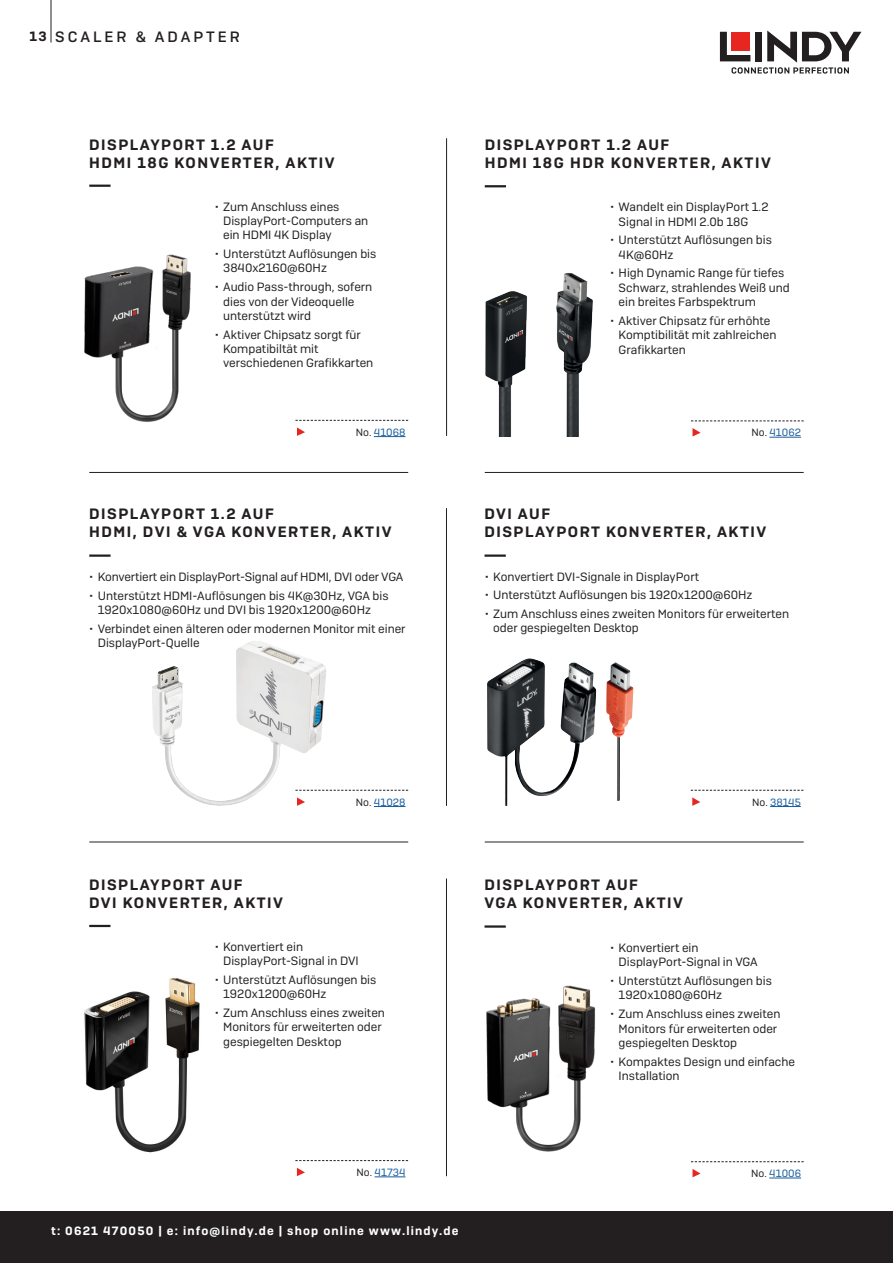
<style>
.page{position:relative;width:893px;height:1263px;background:#fff}
.page>*{position:absolute;margin:0;border:0;box-sizing:border-box;transform-origin:0 0}
.Product-Headline{font:600 15px/18px "Camber";letter-spacing:.1em;color:#231f20}
.Head-1{font:500 15px "Camber";letter-spacing:.2em;color:#231f20}
.Bullets{font:600 13.5px "Camber";color:#231f20}
.t1{font:12px/14.4px "Camber";color:#231f20}
.t2{font:600 12px "Camber";letter-spacing:.1em;color:#fff}
.Tabelle_No{font:10.5px "Camber";color:#175d9e}
.s1{color:#231f20}
</style>
<div class="page">
<div style="left:0;top:1212px;width:893px;height:51px;background:#231f20"></div>
<hr style="left:89px;top:842px;width:319px;height:1px;background:#231f20">
<hr style="left:89px;top:472px;width:319px;height:1px;background:#231f20">
<hr style="left:485px;top:842px;width:319px;height:1px;background:#231f20">
<hr style="left:485px;top:472px;width:319px;height:1px;background:#231f20">
<hr style="left:446px;top:878px;width:1px;height:298px;background:#231f20">
<hr style="left:446px;top:508px;width:1px;height:298px;background:#231f20">
<hr style="left:446px;top:138px;width:1px;height:298px;background:#231f20">
<hr style="left:51px;top:0;width:1px;height:43px;background:#231f20">
<svg style="left:720px;top:31px;width:141px;height:43px"></svg>
<div style="left:731px;top:32px;width:19px;height:18px;background:#e72621"></div>
<div style="left:755px;top:32px;width:7px;height:29px;background:#231f20"></div>
<img style="left:84px;top:254px;width:107px;height:168px">
<img style="left:447px;top:232px;width:146px;height:204px">
<img style="left:152px;top:641px;width:174px;height:165px">
<img style="left:486px;top:985px;width:109px;height:167px">
<img style="left:84px;top:978px;width:116px;height:175px">
<hr style="left:89px;top:925px;width:21px;height:2px;background:#231f20">
<hr style="left:484px;top:925px;width:22px;height:3px;background:#231f20">
<hr style="left:375px;top:1176px;width:30px;height:1px;background:#175d9e">
<svg style="left:297px;top:1168px;width:8px;height:8px"></svg>
<svg style="left:295px;top:1160px;width:113px;height:1px"></svg>
<hr style="left:769px;top:1178px;width:32px;height:1px;background:#175d9e">
<svg style="left:692px;top:1169px;width:9px;height:8px"></svg>
<svg style="left:691px;top:1161px;width:113px;height:1px"></svg>
<hr style="left:485px;top:185px;width:21px;height:2px;background:#231f20">
<hr style="left:769px;top:437px;width:32px;height:1px;background:#175d9e">
<svg style="left:692px;top:428px;width:9px;height:8px"></svg>
<svg style="left:691px;top:420px;width:113px;height:1px"></svg>
<hr style="left:89px;top:554px;width:22px;height:3px;background:#231f20">
<hr style="left:374px;top:806px;width:31px;height:1px;background:#175d9e">
<svg style="left:297px;top:797px;width:8px;height:9px"></svg>
<svg style="left:295px;top:790px;width:113px;height:1px"></svg>
<hr style="left:89px;top:185px;width:22px;height:2px;background:#231f20">
<hr style="left:374px;top:436px;width:31px;height:1px;background:#175d9e">
<svg style="left:297px;top:427px;width:8px;height:9px"></svg>
<svg style="left:295px;top:420px;width:113px;height:1px"></svg>
<img style="left:487px;top:658px;width:146px;height:148px">
<hr style="left:484px;top:554px;width:22px;height:3px;background:#231f20">
<hr style="left:770px;top:806px;width:31px;height:1px;background:#175d9e">
<svg style="left:692px;top:797px;width:8px;height:9px"></svg>
<svg style="left:691px;top:790px;width:112px;height:1px"></svg>
<p class="Bullets" style="left:29px;top:28px;width:19px">13</p>
<p class="Head-1" style="left:55px;top:28px;width:186px">SCALER &amp; ADAPTER</p>
<p class="Product-Headline" style="left:89px;top:135px;width:247px">DISPLAYPORT 1.2 AUF<br>HDMI 18G KONVERTER, AKTIV</p>
<p class="Product-Headline" style="left:485px;top:136px;width:288px">DISPLAYPORT 1.2 AUF<br>HDMI 18G HDR KONVERTER, AKTIV</p>
<p class="t1" style="left:223px;top:199px;width:147px;text-indent:-9px">• Zum Anschluss eines<br>DisplayPort-Computers an ein HDMI 4K Display</p>
<p class="t1" style="left:223px;top:246px;width:155px;text-indent:-9px">• Unterstützt Auflösungen bis<br>3840x2160@60Hz</p>
<p class="t1" style="left:223px;top:280px;width:151px;text-indent:-9px">• Audio Pass-through, sofern dies von der Videoquelle unterstützt wird</p>
<p class="t1" style="left:223px;top:327px;width:152px;text-indent:-9px">• Aktiver Chipsatz sorgt für<br>Kompatibiltät mit verschiedenen Grafikkarten</p>
<p class="t1" style="left:619px;top:200px;width:151px;text-indent:-9px">• Wandelt ein DisplayPort 1.2<br>Signal in HDMI 2.0b 18G</p>
<p class="t1" style="left:619px;top:233px;width:155px;text-indent:-9px">• Unterstützt Auflösungen bis<br>4K@60Hz</p>
<p class="t1" style="left:619px;top:266px;width:173px;text-indent:-9px">• High Dynamic Range für tiefes<br>Schwarz, strahlendes Weiß und ein breites Farbspektrum</p>
<p class="t1" style="left:619px;top:313px;width:159px;text-indent:-9px">• Aktiver Chipsatz für erhöhte<br>Komptibilität mit zahlreichen<br>Grafikkarten</p>
<p class="Tabelle_No" style="left:356px;top:426px;width:51px"><span class="s1">No.</span> 41068</p>
<p class="Tabelle_No" style="left:751px;top:426px;width:51px"><span class="s1">No.</span> 41062</p>
<p class="Product-Headline" style="left:89px;top:505px;width:304px">DISPLAYPORT 1.2 AUF<br>HDMI, DVI &amp; VGA KONVERTER, AKTIV</p>
<p class="Product-Headline" style="left:484px;top:505px;width:283px">DVI AUF<br>DISPLAYPORT KONVERTER, AKTIV</p>
<p class="t1" style="left:89px;top:570px;width:316px">• Konvertiert ein DisplayPort-Signal auf HDMI, DVI oder VGA</p>
<p class="t1" style="left:98px;top:588px;width:292px;text-indent:-9px">• Unterstützt HDMI-Auflösungen bis 4K@30Hz, VGA bis<br>1920x1080@60Hz und DVI bis 1920x1200@60Hz</p>
<p class="t1" style="left:98px;top:621px;width:309px;text-indent:-9px">• Verbindet einen älteren oder modernen Monitor mit einer<br>DisplayPort-Quelle</p>
<p class="t1" style="left:485px;top:569px;width:216px">• Konvertiert DVI-Signale in DisplayPort</p>
<p class="t1" style="left:485px;top:588px;width:269px">• Unterstützt Auflösungen bis 1920x1200@60Hz</p>
<p class="t1" style="left:493px;top:606px;width:297px;text-indent:-9px">• Zum Anschluss eines zweiten Monitors für erweiterten oder gespiegelten Desktop</p>
<p class="Tabelle_No" style="left:356px;top:796px;width:51px"><span class="s1">No.</span> 41028</p>
<p class="Tabelle_No" style="left:752px;top:796px;width:50px"><span class="s1">No.</span> 38145</p>
<p class="Product-Headline" style="left:89px;top:875px;width:195px">DISPLAYPORT AUF<br>DVI KONVERTER, AKTIV</p>
<p class="Product-Headline" style="left:484px;top:876px;width:200px">DISPLAYPORT AUF<br>VGA KONVERTER, AKTIV</p>
<p class="t1" style="left:223px;top:939px;width:137px;text-indent:-9px">• Konvertiert ein<br>DisplayPort-Signal in DVI</p>
<p class="t1" style="left:223px;top:972px;width:155px;text-indent:-9px">• Unterstützt Auflösungen bis<br>1920x1200@60Hz</p>
<p class="t1" style="left:223px;top:1005px;width:163px;text-indent:-9px">• Zum Anschluss eines zweiten<br>Monitors für erweiterten oder gespiegelten Desktop</p>
<p class="t1" style="left:619px;top:940px;width:141px;text-indent:-9px">• Konvertiert ein<br>DisplayPort-Signal in VGA</p>
<p class="t1" style="left:619px;top:973px;width:155px;text-indent:-9px">• Unterstützt Auflösungen bis<br>1920x1080@60Hz</p>
<p class="t1" style="left:619px;top:1006px;width:163px;text-indent:-9px">• Zum Anschluss eines zweiten<br>Monitors für erweiterten oder gespiegelten Desktop</p>
<p class="t1" style="left:619px;top:1054px;width:178px;text-indent:-9px">• Kompaktes Design und einfache<br>Installation</p>
<p class="Tabelle_No" style="left:357px;top:1166px;width:50px"><span class="s1">No.</span> 41734</p>
<p class="Tabelle_No" style="left:751px;top:1167px;width:51px"><span class="s1">No.</span> 41006</p>
<p class="t2" style="left:51px;top:1223px;width:409px">t: 0621 470050 | e: info@lindy.de | shop online www.lindy.de</p>
</div>
